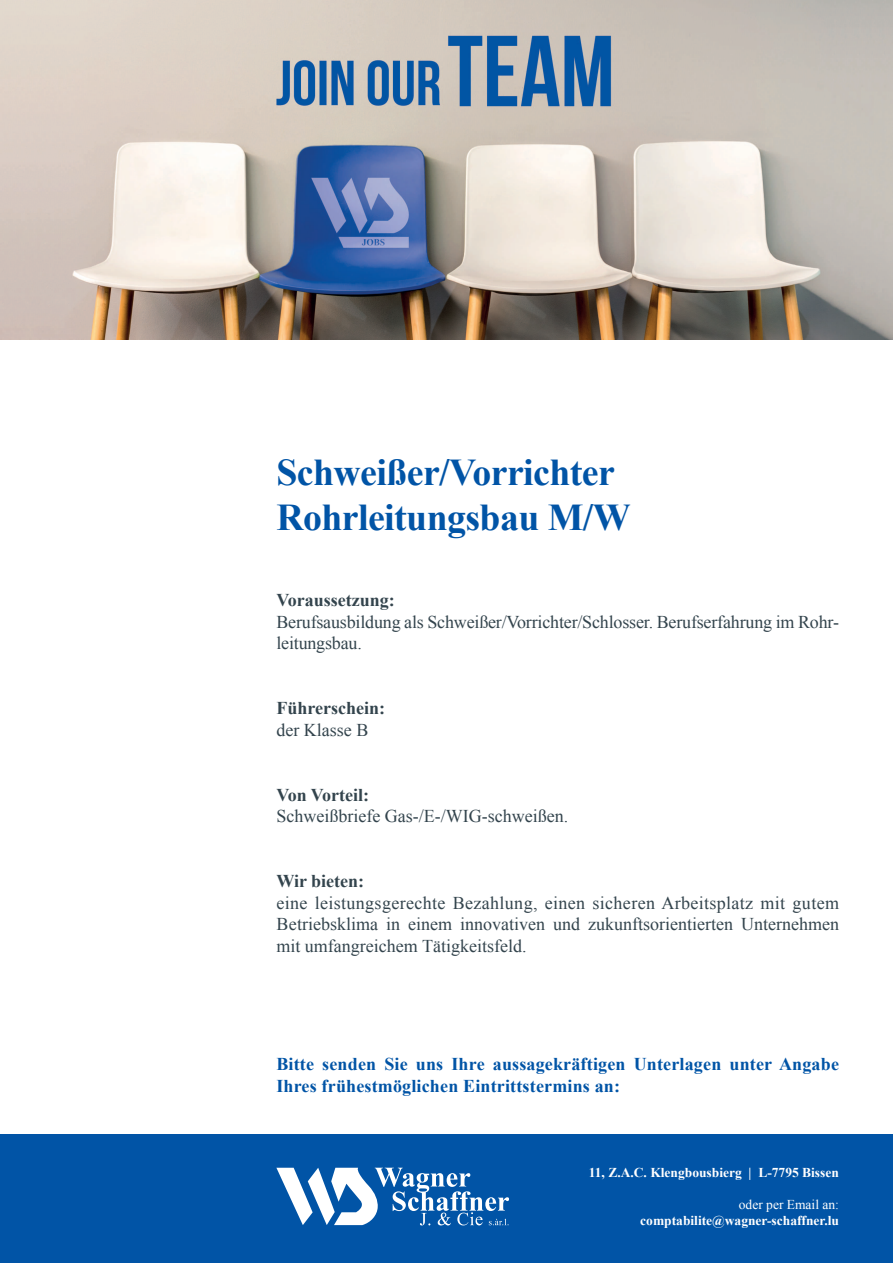
<style>
.page{position:relative;width:893px;height:1263px;background:#fff}
.page>*{position:absolute;margin:0;border:0;box-sizing:border-box;transform-origin:0 0}
.t1{font:700 37.8px/45.3px "Times New Roman";letter-spacing:-.015em;color:#0154a6}
.t2{font:18px/21.6px "Times New Roman";color:#33444d}
.t3{font:700 18px/21.6px "Times New Roman";letter-spacing:.01em;color:#0154a6}
.t4{font:700 18px "Times New Roman";color:#33444d}
.t5{font:700 13.5px "Times New Roman";color:#fff}
.t6{font:13.5px "Times New Roman";color:#fff}
</style>
<div class="page">
<img style="left:0;top:0;width:893px;height:340px">
<div style="left:0;top:1134px;width:893px;height:129px;background:#0154a6"></div>
<svg style="left:276px;top:1168px;width:233px;height:57px"></svg>
<h1 class="t1" style="left:276px;top:453px;width:356px">Schweißer/Vorrichter<br>Rohrleitungsbau M/W</h1>
<p class="t4" style="left:276px;top:594px;width:120px">Voraussetzung:</p>
<p class="t2" style="left:276px;top:613px;width:564px">Berufsausbildung als Schweißer/Vorrichter/Schlosser. Berufserfahrung im Rohr&shy;leitungsbau.</p>
<p class="t4" style="left:276px;top:702px;width:110px">Führerschein:</p>
<p class="t2" style="left:276px;top:721px;width:93px">der Klasse B</p>
<p class="t4" style="left:276px;top:788px;width:94px">Von Vorteil:</p>
<p class="t2" style="left:276px;top:807px;width:293px">Schweißbriefe Gas-/E-/WIG-schweißen.</p>
<p class="t4" style="left:276px;top:875px;width:89px">Wir bieten:</p>
<p class="t2" style="left:276px;top:893px;width:564px;text-align:justify">eine leistungsgerechte Bezahlung, einen sicheren Arbeitsplatz mit gutem Betriebsklima in einem innovativen und zukunftsorientierten Unternehmen mit umfangreichem Tätigkeitsfeld.</p>
<p class="t3" style="left:276px;top:1055px;width:564px">Bitte senden Sie uns Ihre aussagekräftigen Unterlagen unter Angabe<br>Ihres frühestmöglichen Eintrittstermins an:</p>
<p class="t5" style="left:589px;top:1168px;width:252px">11, Z.A.C. Klengbousbierg | L-7795 Bissen</p>
<p class="t6" style="left:739px;top:1200px;width:102px">oder per Email an:</p>
<p class="t5" style="left:640px;top:1216px;width:200px">comptabilite@wagner-schaffner.lu</p>
</div>
